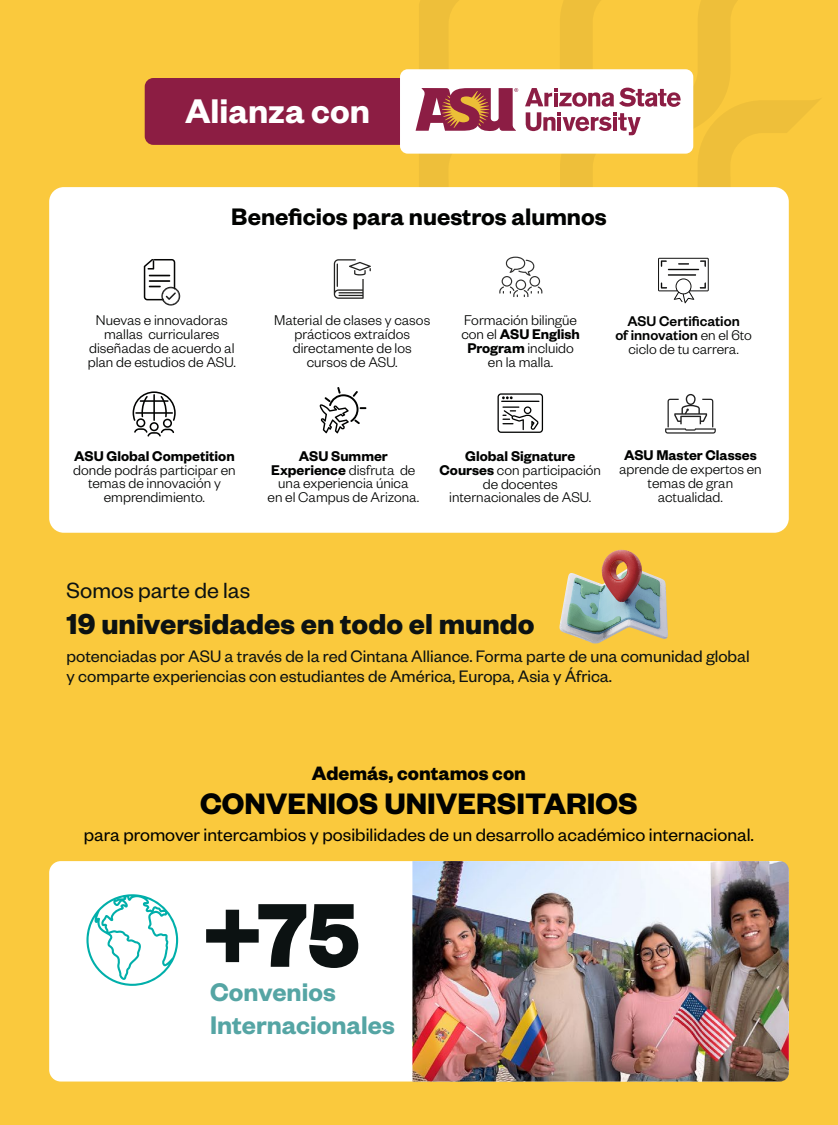
<style>
.page{position:relative;width:838px;height:1125px;background:#fac93d}
.page>*{position:absolute;margin:0;border:0;box-sizing:border-box;transform-origin:0 0}
.t1{font:700 99.5px "Founders Grotesk";color:#0c1212}
.t2{font:600 37.62px "Founders Grotesk";color:#fff}
.t3{font:700 32.5px "Founders Grotesk";color:#010200}
.t4{font:700 31.62px "Founders Grotesk";color:#0c1212}
.t5{font:600 28px/33.6px "Founders Grotesk";color:#55a5a4}
.t6{font:600 26.25px "Founders Grotesk";color:#010200}
.t7{font:24.12px "Founders Grotesk";color:#0c1212}
.t8{font:700 21.25px "Founders Grotesk";color:#010200}
.t9{font:19.75px "Founders Grotesk";color:#010200}
.t10{font:18.25px/19.4px "Founders Grotesk";color:#0c1212}
.t11{font:300 15.5px/13.9px "Founders Grotesk";color:#010200;text-align:center}
.t12{font:500 15.5px/13.9px "Founders Grotesk";color:#010200;text-align:center}
.t13{font:600 15.5px "Founders Grotesk";color:#010200}
.s1{font-weight:300}
.s2{font-weight:600}
</style>
<div class="page">
<svg style="left:730px;top:99px;width:90px;height:265px"></svg>
<svg style="left:419px;top:0;width:311px;height:187px"></svg>
<div style="left:49px;top:187px;width:739px;height:346px;background:#fff;border-radius:15px"></div>
<svg style="left:665px;top:394px;width:50px;height:40px"></svg>
<svg style="left:133px;top:391px;width:43px;height:46px"></svg>
<svg style="left:320px;top:387px;width:46px;height:46px"></svg>
<svg style="left:497px;top:393px;width:46px;height:40px"></svg>
<svg style="left:499px;top:257px;width:43px;height:40px"></svg>
<svg style="left:334px;top:259px;width:37px;height:40px"></svg>
<svg style="left:144px;top:259px;width:36px;height:47px"></svg>
<svg style="left:658px;top:258px;width:50px;height:45px"></svg>
<div style="left:145px;top:78px;width:328px;height:67px;background:#8c1d43;border-radius:9px"></div>
<div style="left:400px;top:69px;width:293px;height:85px;background:#fff;border-radius:8px"></div>
<svg style="left:415px;top:0;width:278px;height:135px"></svg>
<img style="left:559px;top:550px;width:109px;height:94px">
<div style="left:49px;top:861px;width:739px;height:221px;background:#fff;border-radius:12px"></div>
<img style="left:412px;top:861px;width:376px;height:221px">
<svg style="left:86px;top:894px;width:92px;height:92px"></svg>
<h2 class="t2" style="left:185px;top:87px;width:186px">Alianza con</h2>
<h3 class="t6" style="left:231px;top:200px;width:377px">Beneficios para nuestros alumnos</h3>
<p class="t11" style="left:274px;top:313px;width:157px">Material de clases y casos prácticos extraídos directamente de los cursos de ASU.</p>
<p class="t11" style="left:88px;top:313px;width:149px">Nuevas e innovadoras mallas curriculares diseñadas de acuerdo al plan de estudios de ASU.</p>
<p class="t12" style="left:615px;top:313px;width:138px">ASU Certification<br>of innovation <span class="s1">en el 6to ciclo de tu carrera.</span></p>
<p class="t11" style="left:461px;top:313px;width:120px">Formación bilingüe con el <span class="s2">ASU English<br>Program</span> incluido en la malla.</p>
<p class="t13" style="left:74px;top:446px;width:162px">ASU Global Competition</p>
<p class="t11" style="left:73px;top:462px;width:164px">donde podrás participar en temas de innovación y emprendimiento.</p>
<p class="t11" style="left:267px;top:448px;width:153px"><span class="s2">ASU Summer<br>Experience</span> disfruta de una experiencia única<br>en el Campus de Arizona.</p>
<p class="t11" style="left:439px;top:448px;width:163px"><span class="s2">Global Signature<br>Courses</span> con participación de docentes internacionales de ASU.</p>
<p class="t13" style="left:624px;top:446px;width:134px">ASU Master Classes</p>
<p class="t11" style="left:619px;top:461px;width:144px">aprende de expertos en temas de gran actualidad.</p>
<h3 class="t7" style="left:67px;top:575px;width:185px">Somos parte de las</h3>
<h3 class="t4" style="left:67px;top:603px;width:469px">19 universidades en todo el mundo</h3>
<p class="t10" style="left:67px;top:646px;width:684px">potenciadas por ASU a través de la red Cintana Alliance. Forma parte de una comunidad global y comparte experiencias con estudiantes de América, Europa, Asia y África.</p>
<h3 class="t8" style="left:312px;top:760px;width:215px">Además, contamos con</h3>
<h3 class="t3" style="left:200px;top:783px;width:439px">CONVENIOS UNIVERSITARIOS</h3>
<p class="t9" style="left:84px;top:823px;width:671px">para promover intercambios y posibilidades de un desarrollo académico internacional.</p>
<h1 class="t1" style="left:202px;top:871px;width:159px">+75</h1>
<h3 class="t5" style="left:210px;top:974px;width:186px">Convenios<br>Internacionales</h3>
</div>
